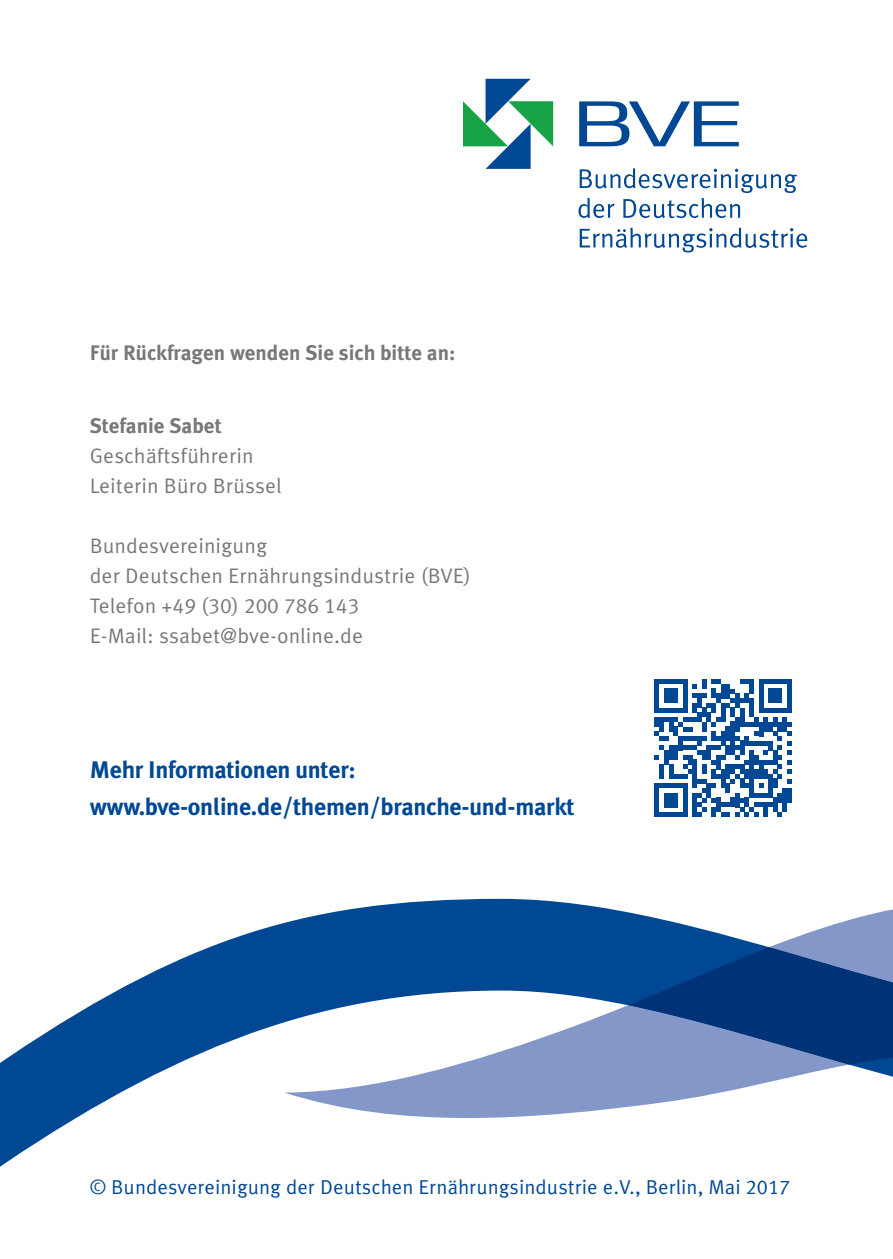
<style>
.page{position:relative;width:893px;height:1259px;background:#fff}
.page>*{position:absolute;margin:0;border:0;box-sizing:border-box;transform-origin:0 0}
.t1{font:700 24px/37.5px "Meta Korrespondenz";letter-spacing:-.01em;color:#004894}
.t2{font:21px/30px "Meta Korrespondenz";color:#77787a}
.t3{font:700 21px "Meta Korrespondenz";color:#77787a}
.t4{font:20.1px "Meta Korrespondenz";color:#004894}
</style>
<div class="page">
<svg style="left:0;top:898px;width:535px;height:269px"></svg>
<svg style="left:284px;top:900px;width:609px;height:227px"></svg>
<svg style="left:628px;top:947px;width:265px;height:157px;background:#4b70a6"></svg>
<svg style="left:463px;top:79px;width:90px;height:90px"></svg>
<svg style="left:579px;top:101px;width:160px;height:45px"></svg>
<svg style="left:580px;top:228px;width:227px;height:24px"></svg>
<svg style="left:578px;top:168px;width:219px;height:50px"></svg>
<svg style="left:654px;top:679px;width:138px;height:137px"></svg>
<div style="left:787px;top:788px;width:5px;height:14px;background:#004894"></div>
<p class="t3" style="left:90px;top:341px;width:367px">Für Rückfragen wenden Sie sich bitte an:</p>
<p class="t3" style="left:90px;top:414px;width:133px">Stefanie Sabet</p>
<p class="t2" style="left:90px;top:441px;width:194px">Geschäftsführerin<br>Leiterin Büro Brüssel</p>
<p class="t2" style="left:90px;top:531px;width:383px">Bundesvereinigung<br>der Deutschen Ernährungsindustrie (BVE)<br>Telefon +49 (30) 200 786 143<br>E-Mail: ssabet@bve-online.de</p>
<p class="t1" style="left:90px;top:751px;width:486px">Mehr Informationen unter: www.bve-online.de/themen/branche-und-markt</p>
<p class="t4" style="left:90px;top:1175px;width:702px">© Bundesvereinigung der Deutschen Ernährungsindustrie e.V., Berlin, Mai 2017</p>
</div>
